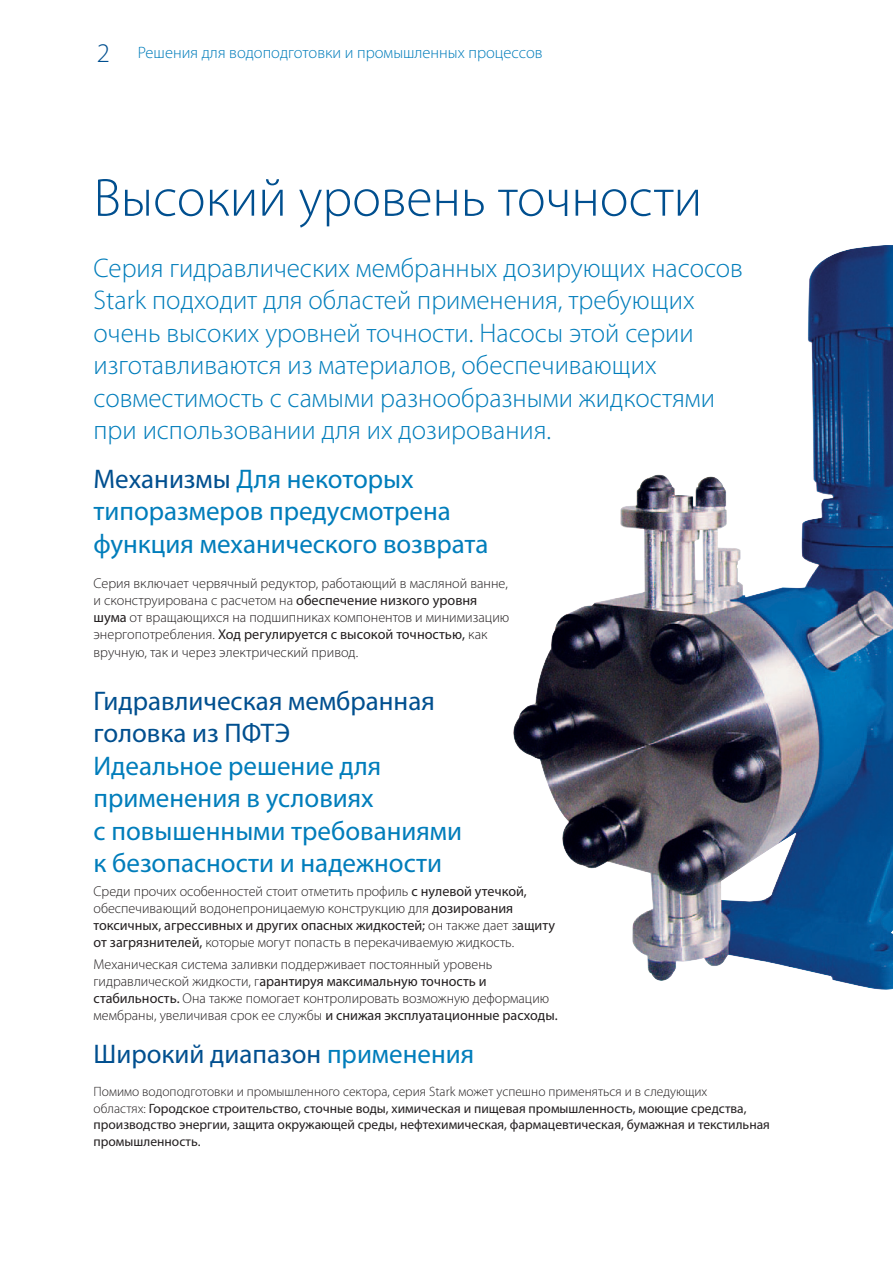
<style>
.page{position:relative;width:893px;height:1263px;background:#fff}
.page>*{position:absolute;margin:0;border:0;box-sizing:border-box;transform-origin:0 0}
.t1{font:300 54px "Myriad Pro";color:#004f8f}
.t2{font:300 27px/32.4px "Myriad Pro";color:#007dbb}
.t3{font:27px/32.4px "Myriad Pro";color:#007dbb}
.t4{font:27px/32.4px "Myriad Pro";color:#004f8f}
.t5{font:300 16.5px "Myriad Pro";color:#007dbb}
.t6{font:300 14.25px/17.1px "Myriad Pro";color:#231f20}
.t7{font:13.5px/16.5px "Myriad Pro";color:#231f20}
.s1{font-size:27px;color:#004f8f}
.s2{color:#004f8f}
.s3{font-weight:400}
.s4{color:#007dbb}
.s5{font-weight:300}
</style>
<div class="page">
<img style="left:519px;top:245px;width:374px;height:745px">
<p class="t5" style="left:97px;top:46px;width:447px"><span class="s1">2</span> Решения для водоподготовки и промышленных процессов</p>
<h1 class="t1" style="left:94px;top:177px;width:610px">Высокий уровень точности</h1>
<p class="t2" style="left:94px;top:254px;width:651px">Серия гидравлических мембранных дозирующих насосов Stark подходит для областей применения, требующих очень высоких уровней точности. Насосы этой серии изготавливаются из материалов, обеспечивающих совместимость с самыми разнообразными жидкостями при использовании для их дозирования.</p>
<h2 class="t3" style="left:94px;top:465px;width:396px"><span class="s2">Механизмы</span> Для некоторых типоразмеров предусмотрена функция механического возврата</h2>
<p class="t6" style="left:94px;top:576px;width:417px">Серия включает червячный редуктор, работающий в масляной ванне, и сконструирована с расчетом на <span class="s3">обеспечение низкого уровня шума</span> от вращающихся на подшипниках компонентов и минимизацию энергопотребления. <span class="s3">Ход регулируется с высокой точностью,</span> как вручную, так и через электрический привод.</p>
<h2 class="t4" style="left:94px;top:687px;width:343px">Гидравлическая мембранная головка из ПФТЭ</h2>
<h2 class="t3" style="left:94px;top:752px;width:370px">Идеальное решение для применения в условиях<br>с повышенными требованиями к безопасности и надежности</h2>
<p class="t6" style="left:94px;top:884px;width:463px">Среди прочих особенностей стоит отметить профиль <span class="s3">с нулевой утечкой, </span>обеспечивающий водонепроницаемую конструкцию для <span class="s3">дозирования токсичных, агрессивных и других опасных жидкостей;</span> он также дает з<span class="s3">ащиту от загрязнителей,</span> которые могут попасть в перекачиваемую жидкость.</p>
<p class="t6" style="left:94px;top:956px;width:466px">Механическая система заливки поддерживает постоянный уровень гидравлической жидкости, г<span class="s3">арантируя максимальную точность и стабильность.</span> Она также помогает контролировать возможную деформацию мембраны, увеличивая срок ее службы <span class="s3">и снижая эксплуатационные расходы.</span></p>
<h2 class="t4" style="left:94px;top:1040px;width:382px">Широкий диапазон <span class="s4">применения</span></h2>
<p class="t7" style="left:94px;top:1085px;width:678px"><span class="s5">Помимо водоподготовки и промышленного сектора, серия Stark может успешно применяться и в следующих<br>областях:</span> Городское строительство, сточные воды, химическая и пищевая промышленность, моющие средства, производство энергии, защита окружающей среды, нефтехимическая, фармацевтическая, бумажная и текстильная промышленность.</p>
</div>
